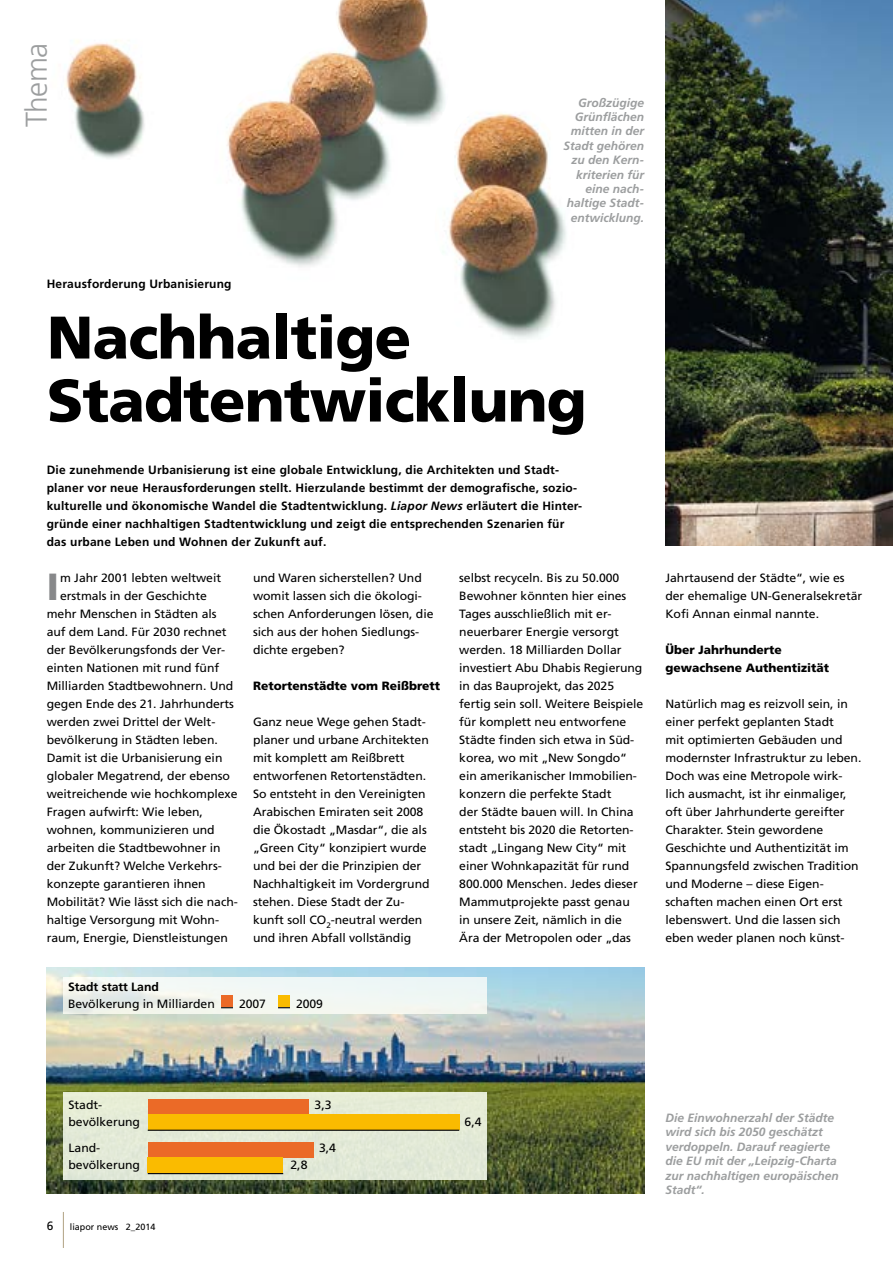
<style>
.page{position:relative;width:893px;height:1263px;background:#fff}
.page>*{position:absolute;margin:0;border:0;box-sizing:border-box;transform-origin:0 0}
.t1{font:900 60px/63px "Frutiger";letter-spacing:-.015em;color:#000}
.t2{font:900 37.8px "Frutiger";color:#87888a;scale:.96 1}
.t3{font:300 30px "Frutiger";letter-spacing:-.015em;color:#9c9e9f}
.t4{font:12px/18px "Frutiger";letter-spacing:-.005em;color:#000}
.t5{font:700 12px/18px "Frutiger";letter-spacing:.015em;color:#000}
.t6{font:italic 700 12px/14.4px "Frutiger";color:#9c9e9f;text-align:right}
.t7{font:900 12px/18px "Frutiger";color:#000}
.t8{font:700 12px "Frutiger";letter-spacing:-.005em;color:#000}
.t9{font:9px "Frutiger";color:#000}
.s1{font-style:italic}
</style>
<div class="page">
<img style="left:65px;top:0;width:501px;height:339px">
<img style="left:47px;top:967px;width:597px;height:227px">
<img style="left:665px;top:0;width:228px;height:546px">
<div style="left:63px;top:1092px;width:424px;height:88px;background:#e3ead7"></div>
<svg style="left:63px;top:978px;width:424px;height:36px;fill:#f1f7f3"></svg>
<hr style="left:63px;top:1212px;width:1px;height:36px;background:#b0a283">
<div style="left:221px;top:995px;width:12px;height:12px;background:#eb6a27"></div>
<svg style="left:221px;top:1007px;width:12px;height:1px"></svg>
<div style="left:278px;top:995px;width:12px;height:12px;background:#fabb00"></div>
<svg style="left:278px;top:1007px;width:12px;height:1px"></svg>
<div style="left:148px;top:1099px;width:160px;height:15px;background:#eb6a27"></div>
<div style="left:148px;top:1114px;width:311px;height:16px;background:#fabb00"></div>
<hr style="left:148px;top:1130px;width:311px;height:1px;background:#000">
<div style="left:148px;top:1142px;width:165px;height:15px;background:#eb6a27"></div>
<div style="left:148px;top:1157px;width:135px;height:16px;background:#fabb00"></div>
<hr style="left:148px;top:1173px;width:135px;height:1px;background:#000">
<h3 class="t3" style="left:19px;top:127px;width:86px;rotate:-90deg">Thema</h3>
<p class="t6" style="left:563px;top:95px;width:82px">Großzügige<br>Grünflächen mitten in der<br>Stadt gehören zu den Kern&shy;kriterien für eine nach&shy;haltige Stadt&shy;entwicklung.</p>
<p class="t5" style="left:47px;top:274px;width:186px">Herausforderung Urbanisierung</p>
<h1 class="t1" style="left:47px;top:305px;width:541px">Nachhaltige<br>Stadtentwicklung</h1>
<p class="t5" style="left:47px;top:461px;width:537px">Die zunehmende Urbanisierung ist eine globale Entwicklung, die Architekten und Stadt&shy;planer vor neue Herausforderungen stellt. Hierzulande bestimmt der demografische, sozio&shy;kulturelle und ökonomische Wandel die Stadtentwicklung. <span class="s1">Liapor News</span> erläutert die Hinter&shy;gründe einer nachhaltigen Stadtentwicklung und zeigt die entsprechenden Szenarien für das urbane Leben und Wohnen der Zukunft auf.</p>
<h2 class="t2" style="left:47px;top:564px;width:14px">I</h2>
<p class="t4" style="left:60px;top:569px;width:162px">m Jahr 2001 lebten weltweit</p>
<p class="t4" style="left:253px;top:569px;width:182px">und Waren sicherstellen? Und womit lassen sich die ökologi&shy;schen Anforderungen lösen, die sich aus der hohen Siedlungs&shy;dichte ergeben?</p>
<p class="t7" style="left:253px;top:676px;width:189px">Retortenstädte vom Reißbrett</p>
<p class="t4" style="left:253px;top:713px;width:178px">Ganz neue Wege gehen Stadt&shy;planer und urbane Architekten mit komplett am Reißbrett entworfenen Retortenstädten.<br>So entsteht in den Vereinigten<br>Arabischen Emiraten seit 2008 die Ökostadt „Masdar“, die als „Green City“ konzipiert wurde und bei der die Prinzipien der<br>Nachhaltigkeit im Vordergrund stehen. Diese Stadt der Zu&shy;kunft soll CO<sub>2</sub>-neutral werden und ihren Abfall vollständig</p>
<p class="t4" style="left:459px;top:569px;width:185px">selbst recyceln. Bis zu 50.000<br>Bewohner könnten hier eines<br>Tages ausschließlich mit er&shy;neuerbarer Energie versorgt werden. 18 Milliarden Dollar investiert Abu Dhabis Regierung in das Bauprojekt, das 2025 fertig sein soll. Weitere Beispiele für komplett neu entworfene<br>Städte finden sich etwa in Süd&shy;korea, wo mit „New Songdo“ ein amerikanischer Immobilien&shy;konzern die perfekte Stadt<br>der Städte bauen will. In China entsteht bis 2020 die Retorten&shy;stadt „Lingang New City“ mit einer Wohnkapazität für rund<br>800.000 Menschen. Jedes dieser<br>Mammutprojekte passt genau in unsere Zeit, nämlich in die<br>Ära der Metropolen oder „das</p>
<p class="t4" style="left:60px;top:587px;width:148px">erstmals in der Geschichte</p>
<p class="t4" style="left:47px;top:605px;width:171px">mehr Menschen in Städten als</p>
<p class="t4" style="left:47px;top:623px;width:181px">auf dem Land. Für 2030 rechnet</p>
<p class="t4" style="left:47px;top:641px;width:180px">der Bevölkerungsfonds der Ver-</p>
<p class="t4" style="left:47px;top:659px;width:174px">einten Nationen mit rund fünf</p>
<p class="t4" style="left:47px;top:677px;width:188px">Milliarden Stadtbewohnern. Und</p>
<p class="t4" style="left:47px;top:695px;width:189px">gegen Ende des 21. Jahrhunderts</p>
<p class="t4" style="left:47px;top:713px;width:170px">werden zwei Drittel der Welt-</p>
<p class="t4" style="left:47px;top:731px;width:173px">bevölkerung in Städten leben.</p>
<p class="t4" style="left:47px;top:749px;width:177px">Damit ist die Urbanisierung ein</p>
<p class="t4" style="left:47px;top:767px;width:185px">globaler Megatrend, der ebenso</p>
<p class="t4" style="left:47px;top:785px;width:192px">weitreichende wie hochkomplexe</p>
<p class="t4" style="left:47px;top:803px;width:158px">Fragen aufwirft: Wie leben,</p>
<p class="t4" style="left:47px;top:821px;width:169px">wohnen, kommunizieren und</p>
<p class="t4" style="left:47px;top:839px;width:175px">arbeiten die Stadtbewohner in</p>
<p class="t4" style="left:47px;top:857px;width:176px">der Zukunft? Welche Verkehrs-</p>
<p class="t4" style="left:47px;top:875px;width:160px">konzepte garantieren ihnen</p>
<p class="t4" style="left:47px;top:893px;width:193px">Mobilität? Wie lässt sich die nach-</p>
<p class="t4" style="left:47px;top:911px;width:174px">haltige Versorgung mit Wohn-</p>
<p class="t4" style="left:47px;top:929px;width:183px">raum, Energie, Dienstleistungen</p>
<p class="t8" style="left:68px;top:980px;width:92px">Stadt statt Land</p>
<p class="t4" style="left:68px;top:995px;width:148px">Bevölkerung in Milliarden</p>
<p class="t4" style="left:239px;top:995px;width:29px">2007</p>
<p class="t4" style="left:296px;top:995px;width:29px">2009</p>
<p class="t4" style="left:665px;top:569px;width:198px">Jahrtausend der Städte“, wie es der ehemalige UN-Generalsekretär<br>Kofi Annan einmal nannte.</p>
<p class="t7" style="left:665px;top:640px;width:165px">Über Jahrhunderte gewachsene Authentizität</p>
<p class="t4" style="left:665px;top:695px;width:197px">Natürlich mag es reizvoll sein, in einer perfekt geplanten Stadt<br>mit optimierten Gebäuden und modernster Infrastruktur zu leben.<br>Doch was eine Metropole wirk&shy;lich ausmacht, ist ihr einmaliger, oft über Jahrhunderte gereifter<br>Charakter. Stein gewordene<br>Geschichte und Authentizität im<br>Spannungsfeld zwischen Tradition und Moderne – diese Eigen&shy;schaften machen einen Ort erst lebenswert. Und die lassen sich eben weder planen noch künst-</p>
<p class="t4" style="left:69px;top:1096px;width:35px">Stadt-</p>
<p class="t4" style="left:315px;top:1096px;width:18px">3,3</p>
<p class="t4" style="left:69px;top:1113px;width:73px">bevölkerung</p>
<p class="t4" style="left:465px;top:1113px;width:18px">6,4</p>
<p class="t4" style="left:69px;top:1139px;width:33px">Land-</p>
<p class="t4" style="left:319px;top:1139px;width:18px">3,4</p>
<p class="t4" style="left:69px;top:1156px;width:73px">bevölkerung</p>
<p class="t4" style="left:291px;top:1156px;width:18px">2,8</p>
<p class="t4" style="left:47px;top:1217px;width:8px">6</p>
<p class="t9" style="left:70px;top:1221px;width:87px">liapor news 2_2014</p>
<p class="t6" style="left:665px;top:1110px;width:175px;text-align:left">Die Einwohnerzahl der Städte wird sich bis 2050 geschätzt verdoppeln. Darauf reagierte die EU mit der „Leipzig-Charta zur nachhaltigen europäischen<br>Stadt“.</p>
</div>
